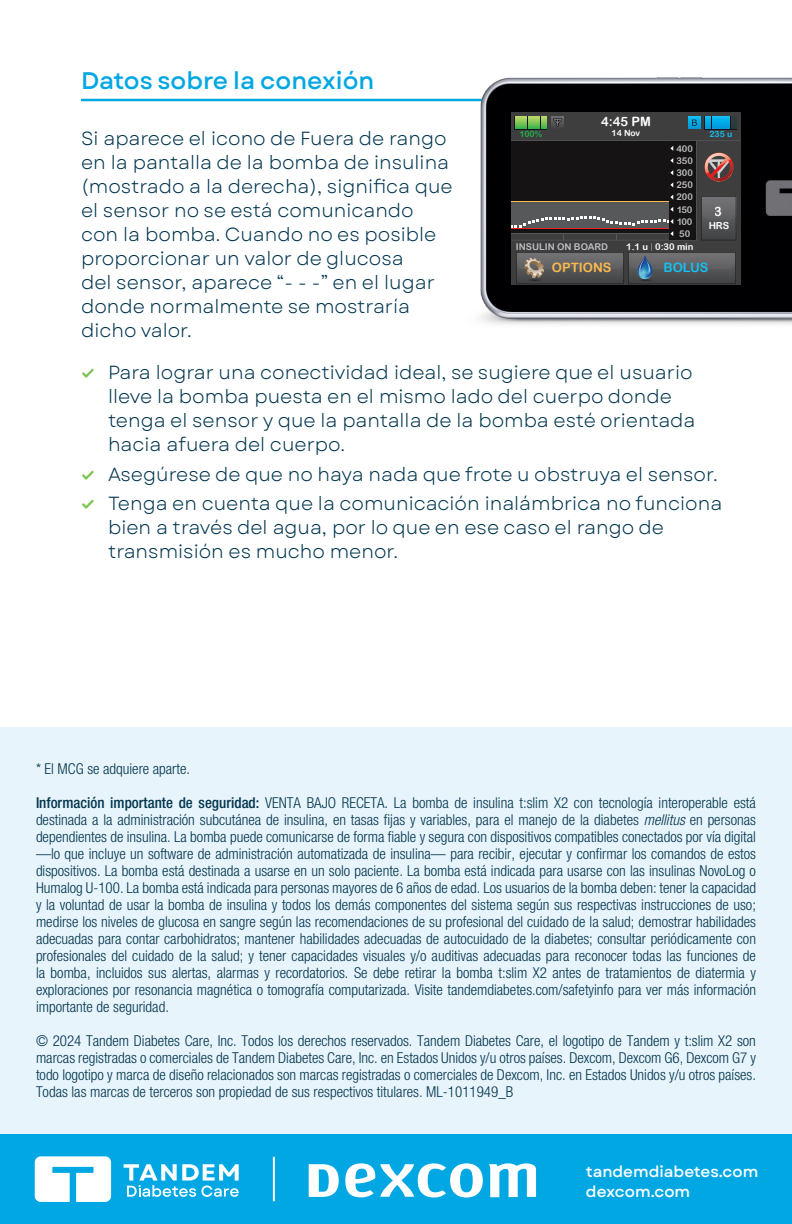
<style>
.page{position:relative;width:792px;height:1224px;background:#fff}
.page>*{position:absolute;margin:0;border:0;box-sizing:border-box;transform-origin:0 0}
.Heading_2{font:500 24px "Garet";color:#00a7e3}
.Body{font:19px/24px "Garet";color:#01354e}
.t1{font:500 15.6px "Garet";color:#fff}
.Disclosures{font:300 condensed 15px/17px "Helvetica Neue LT Std";color:#01354e;text-align:justify}
.t2{font:13px "Arial Rounded MT Bold";color:#fff}
.t3{font:13px "Arial Rounded MT Bold";color:#fcb94b}
.t4{font:13px "Arial Rounded MT Bold";color:#15c0f2}
.t5{font:9.6px "Arial Rounded MT Bold";color:#fff}
.t6{font:9.4px "Arial Rounded MT Bold";color:#bcbdc0}
.t7{font:9.4px "Arial Rounded MT Bold";color:#fff}
.t8{font:8.6px "Arial Rounded MT Bold";color:#fff}
.t9{font:8.6px "Arial Rounded MT Bold";color:#23b24b}
.t10{font:8.6px "Arial Rounded MT Bold";color:#15c0f2}
.s1{font-weight:700;font-size:16px;color:#7ac24d}
.s2{font-family:"Arial";font-size:7.8px;color:#bcbdc0}
.s3{font-weight:500}
.s4{font-style:italic}
</style>
<div class="page">
<div style="left:0;top:727px;width:792px;height:407px;background:#e8f4fb"></div>
<div style="left:0;top:1134px;width:792px;height:90px;background:#00a7e3"></div>
<hr style="left:81px;top:99px;width:630px;height:2px;background:#00a7e3">
<img style="left:441px;top:77px;width:351px;height:248px">
<div style="left:511px;top:112px;width:230px;height:172px;background:#3e3e3f"></div>
<svg style="left:515px;top:116px;width:1px;height:13px"></svg>
<svg style="left:705px;top:116px;width:32px;height:13px"></svg>
<svg style="left:706px;top:116px;width:30px;height:13px"></svg>
<svg style="left:516px;top:252px;width:220px;height:32px"></svg>
<svg style="left:511px;top:140px;width:230px;height:100px"></svg>
<svg style="left:516px;top:116px;width:48px;height:13px"></svg>
<svg style="left:688px;top:116px;width:12px;height:13px"></svg>
<svg style="left:35px;top:1156px;width:76px;height:46px"></svg>
<svg style="left:124px;top:1164px;width:115px;height:33px"></svg>
<svg style="left:345px;top:1163px;width:138px;height:35px"></svg>
<svg style="left:309px;top:1164px;width:30px;height:33px"></svg>
<svg style="left:489px;top:1163px;width:47px;height:34px"></svg>
<hr style="left:273px;top:1158px;width:2px;height:42px;background:#fff">
<p class="Heading_2" style="left:81px;top:66px;width:295px">Datos sobre la conexión</p>
<p class="t2" style="left:601px;top:113px;width:51px">4:45 PM</p>
<p class="t9" style="left:520px;top:129px;width:24px">100%</p>
<p class="t8" style="left:612px;top:128px;width:30px">14 Nov</p>
<p class="t10" style="left:710px;top:129px;width:24px">235 u</p>
<p class="Body" style="left:81px;top:127px;width:373px">Si aparece el icono de Fuera de rango en la pantalla de la bomba de insulina (mostrado a la derecha), significa que el sensor no se está comunicando con la bomba. Cuando no es posible proporcionar un valor de glucosa<br>del sensor, aparece “- - -” en el lugar donde normalmente se mostraría dicho valor.</p>
<p class="Body" style="left:108px;top:361px;width:589px;text-indent:-27px"><span class="s1">✓</span> Para lograr una conectividad ideal, se sugiere que el usuario lleve la bomba puesta en el mismo lado del cuerpo donde tenga el sensor y que la pantalla de la bomba esté orientada hacia afuera del cuerpo.</p>
<p class="Body" style="left:81px;top:463px;width:638px"><span class="s1">✓</span> Asegúrese de que no haya nada que frote u obstruya el sensor.</p>
<p class="Body" style="left:108px;top:492px;width:616px;text-indent:-27px"><span class="s1">✓</span> Tenga en cuenta que la comunicación inalámbrica no funciona bien a través del agua, por lo que en ese caso el rango de transmisión es mucho menor.</p>
<p class="t6" style="left:676px;top:143px;width:18px">400</p>
<p class="t6" style="left:676px;top:155px;width:18px">350</p>
<p class="t6" style="left:676px;top:167px;width:18px">300</p>
<p class="t6" style="left:676px;top:179px;width:18px">250</p>
<p class="t6" style="left:676px;top:192px;width:18px">200</p>
<p class="t6" style="left:676px;top:204px;width:18px">150</p>
<p class="t2" style="left:715px;top:204px;width:9px">3</p>
<p class="t5" style="left:708px;top:220px;width:22px">HRS</p>
<p class="t6" style="left:676px;top:216px;width:18px">100</p>
<p class="t6" style="left:679px;top:228px;width:13px">50</p>
<p class="t6" style="left:516px;top:241px;width:94px">INSULIN ON BOARD</p>
<p class="t3" style="left:552px;top:260px;width:61px">OPTIONS</p>
<p class="t4" style="left:663px;top:260px;width:47px">BOLUS</p>
<p class="t7" style="left:626px;top:241px;width:69px">1.1 u <span class="s2">|</span> 0:30 min</p>
<p class="Disclosures" style="left:36px;top:760px;width:156px">* El MCG se adquiere aparte.</p>
<p class="Disclosures" style="left:36px;top:794px;width:722px"><span class="s3">Información importante de seguridad:</span> VENTA BAJO RECETA. La bomba de insulina t:slim X2 con tecnología interoperable está destinada a la administración subcutánea de insulina, en tasas fijas y variables, para el manejo de la diabetes <span class="s4">mellitus</span> en personas dependientes de insulina. La bomba puede comunicarse de forma fiable y segura con dispositivos compatibles conectados por vía digital —lo que incluye un software de administración automatizada de insulina— para recibir, ejecutar y confirmar los comandos de estos dispositivos. La bomba está destinada a usarse en un solo paciente. La bomba está indicada para usarse con las insulinas NovoLog o Humalog U-100. La bomba está indicada para personas mayores de 6 años de edad. Los usuarios de la bomba deben: tener la capacidad y la voluntad de usar la bomba de insulina y todos los demás componentes del sistema según sus respectivas instrucciones de uso; medirse los niveles de glucosa en sangre según las recomendaciones de su profesional del cuidado de la salud; demostrar habilidades adecuadas para contar carbohidratos; mantener habilidades adecuadas de autocuidado de la diabetes; consultar periódicamente con profesionales del cuidado de la salud; y tener capacidades visuales y/o auditivas adecuadas para reconocer todas las funciones de la bomba, incluidos sus alertas, alarmas y recordatorios. Se debe retirar la bomba t:slim X2 antes de tratamientos de diatermia y exploraciones por resonancia magnética o tomografía computarizada. Visite tandemdiabetes.com/safetyinfo para ver más información importante de seguridad.</p>
<p class="Disclosures" style="left:36px;top:1032px;width:722px">© 2024 Tandem Diabetes Care, Inc. Todos los derechos reservados. Tandem Diabetes Care, el logotipo de Tandem y t:slim X2 son marcas registradas o comerciales de Tandem Diabetes Care, Inc. en Estados Unidos y/u otros países. Dexcom, Dexcom G6, Dexcom G7 y todo logotipo y marca de diseño relacionados son marcas registradas o comerciales de Dexcom, Inc. en Estados Unidos y/u otros países.<br>Todas las marcas de terceros son propiedad de sus respectivos titulares. ML-1011949_B</p>
<p class="t1" style="left:586px;top:1161px;width:174px">tandemdiabetes.com</p>
<p class="t1" style="left:586px;top:1181px;width:106px">dexcom.com</p>
</div>
